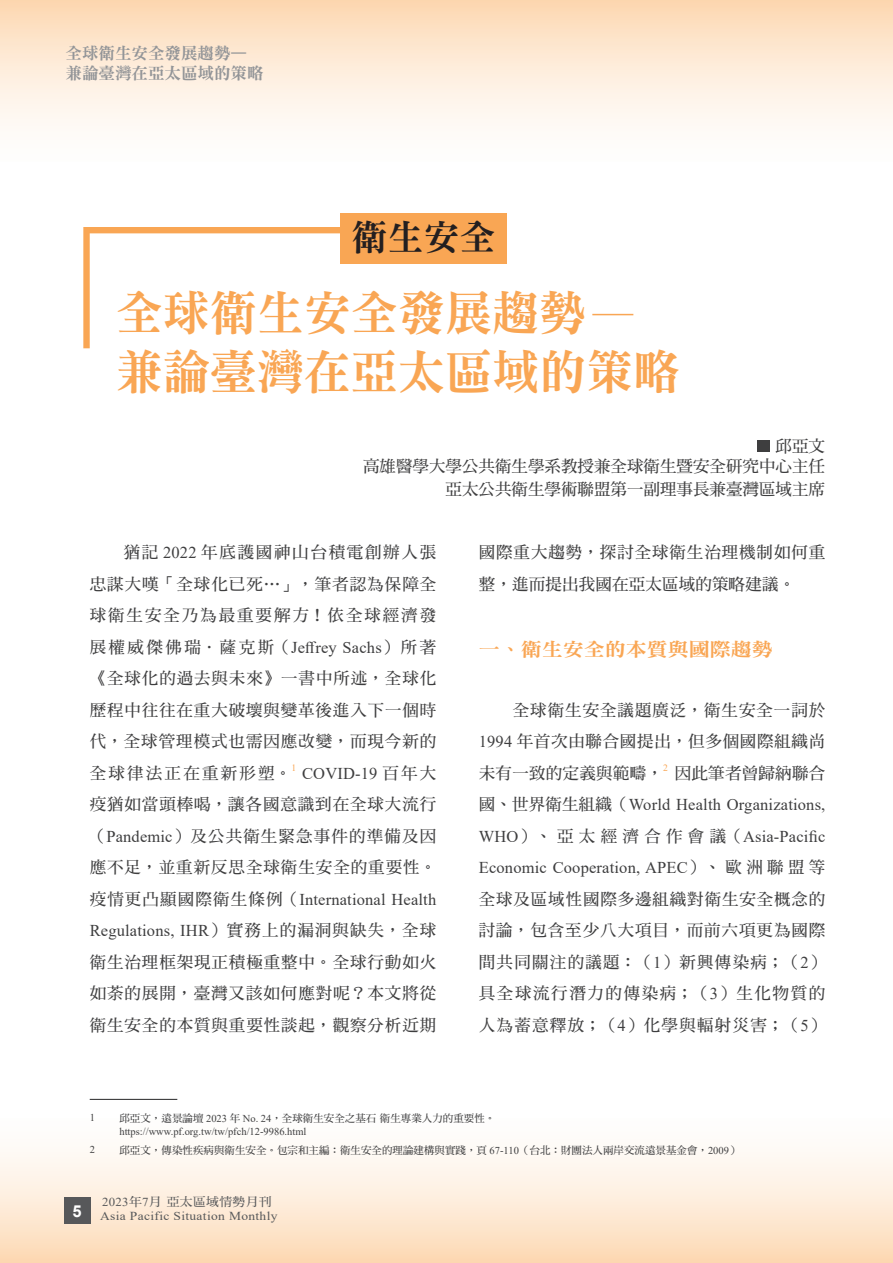
<style>
.page{position:relative;width:893px;height:1263px;background:#fff}
.page>*{position:absolute;margin:0;border:0;box-sizing:border-box;transform-origin:0 0}
.t1{font:48px/58.5px "DF Ming Std W9";color:#f9a654}
.t2{font:36px "DF Ming Std W9";color:#231f20}
.t3{font:18.9px "DF Ming Std W9";color:#f9a654;scale:1.11 1}
.t4{font:16.5px/31.5px "DF Ming Std W7";letter-spacing:.055em;color:#3e3e3f;text-align:justify}
.t5{font:16.5px/31.5px "Times New Roman";letter-spacing:.01em;color:#3e3e3f}
.t6{font:16.5px/23.1px "DF Ming Std W7";color:#3e3e3f;text-align:right}
.t7{font:16.5px/19.8px "DF Ming Std W9";color:#939598}
.t8{font:16.5px "DF Ming Std W7";letter-spacing:.015em;color:#3e3e3f}
.t9{font:700 16.5px "Arial";color:#fff}
.t10{font:12.15px "Times New Roman";letter-spacing:.025em;color:#57585a;scale:1.11 1}
.t11{font:12.15px "DF Ming Std W7";letter-spacing:.025em;color:#57585a;scale:1.06 1}
.t12{font:10.5px "DF Ming Std W7";color:#3e3e3f}
.t13{font:10.5px "Times New Roman";color:#3e3e3f}
.t14{font:9.6px "Times New Roman";color:#f9a654}
.s1{font-family:"Times New Roman"}
.s2{font-family:"DF Ming Std W7"}
</style>
<div class="page">
<div style="left:0;top:1119px;width:893px;height:144px;background:linear-gradient(to bottom,#feffff,#fddbb8)"></div>
<div style="left:0;top:0;width:893px;height:161px;background:linear-gradient(to bottom,#fddab6,#feffff)"></div>
<div style="left:64px;top:1197px;width:27px;height:26px;background:#57585a"></div>
<div style="left:757px;top:440px;width:12px;height:12px;background:#3e3e3f"></div>
<hr style="left:592px;top:314px;width:41px;height:1px;background:#f9a654">
<svg style="left:83px;top:227px;width:423px;height:121px"></svg>
<div style="left:340px;top:213px;width:166px;height:50px;background:#f9a654"></div>
<hr style="left:90px;top:1099px;width:87px;height:1px;background:#3e3e3f">
<p class="t7" style="left:66px;top:43px;width:199px">全球衛生安全發展趨勢—兼論臺灣在亞太區域的策略</p>
<h2 class="t2" style="left:351px;top:218px;width:145px">衛生安全</h2>
<h1 class="t1" style="left:116px;top:283px;width:566px">全球衛生安全發展趨勢<br>兼論臺灣在亞太區域的策略</h1>
<p class="t4" style="left:776px;top:430px;width:51px">邱亞文</p>
<p class="t6" style="left:363px;top:455px;width:463px">高雄醫學大學公共衛生學系教授兼全球衛生暨安全研究中心主任亞太公共衛生學術聯盟第一副理事長兼臺灣區域主席</p>
<p class="t4" style="left:90px;top:536px;width:348px;text-indent:34px">猶記 <span class="s1">2022</span> 年底護國神山台積電創辦人張忠謀大嘆「全球化已死⋯」，筆者認為保障全球衛生安全乃為最重要解方！依全球經濟發展權威傑佛瑞．薩克斯（<span class="s1">Jeffrey Sachs</span>）所著《全球化的過去與未來》一書中所述，全球化歷程中往往在重大破壞與變革後進入下一個時代，全球管理模式也需因應改變，而現今新的全球律法正在重新形塑。</p>
<p class="t14" style="left:292px;top:761px;width:6px">1</p>
<p class="t5" style="left:302px;top:757px;width:136px">COVID-19 <span class="s2">百年大</span></p>
<p class="t4" style="left:90px;top:788px;width:348px">疫猶如當頭棒喝，讓各國意識到在全球大流行（<span class="s1">Pandemic</span>）及公共衛生緊急事件的準備及因應不足，並重新反思全球衛生安全的重要性。</p>
<p class="t5" style="left:90px;top:883px;width:348px"><span class="s2">疫情更凸顯國際衛生條例（</span>International Health<br>Regulations, IHR<span class="s2">）實務上的漏洞與缺失，全球</span></p>
<p class="t4" style="left:90px;top:946px;width:348px">衛生治理框架現正積極重整中。全球行動如火如荼的展開，臺灣又該如何應對呢？本文將從衛生安全的本質與重要性談起，觀察分析近期</p>
<p class="t4" style="left:479px;top:536px;width:348px">國際重大趨勢，探討全球衛生治理機制如何重整，進而提出我國在亞太區域的策略建議。</p>
<p class="t3" style="left:479px;top:639px;width:266px">一、衛生安全的本質與國際趨勢</p>
<p class="t4" style="left:479px;top:694px;width:348px;text-indent:34px">全球衛生安全議題廣泛，衛生安全一詞於<span class="s1">1994</span> 年首次由聯合國提出，但多個國際組織尚未有一致的定義與範疇，</p>
<p class="t14" style="left:663px;top:761px;width:6px">2</p>
<p class="t8" style="left:675px;top:764px;width:152px">因此筆者曾歸納聯合</p>
<p class="t5" style="left:479px;top:788px;width:348px;text-align:justify"><span class="s2">國、世界衛生組織（</span>World Health Organizations, WHO<span class="s2">）、亞太經濟合作會議（</span>Asia-Pacific Economic Cooperation, APEC<span class="s2">）、歐洲聯盟等</span></p>
<p class="t4" style="left:479px;top:883px;width:348px">全球及區域性國際多邊組織對衛生安全概念的討論，包含至少八大項目，而前六項更為國際間共同關注的議題：（<span class="s1">1</span>）新興傳染病；（<span class="s1">2</span>）具全球流行潛力的傳染病；（<span class="s1">3</span>）生化物質的人為蓄意釋放；（<span class="s1">4</span>）化學與輻射災害；（<span class="s1">5</span>）</p>
<p class="t13" style="left:90px;top:1110px;width:7px">1</p>
<p class="t12" style="left:119px;top:1112px;width:377px">邱亞文，遠景論壇 <span class="s1">2023</span> 年 <span class="s1">No. 24</span>，全球衛生安全之基石 衛生專業人力的重要性。</p>
<p class="t13" style="left:119px;top:1124px;width:188px">https://www.pf.org.tw/tw/pfch/12-9986.html</p>
<p class="t13" style="left:90px;top:1142px;width:7px">2</p>
<p class="t12" style="left:119px;top:1144px;width:621px">邱亞文，傳染性疾病與衛生安全。包宗和主編：衛生安全的理論建構與實踐，頁 <span class="s1">67-110</span>（台北：財團法人兩岸交流遠景基金會，<span class="s1">2009</span>）</p>
<p class="t9" style="left:73px;top:1199px;width:11px">5</p>
<p class="t11" style="left:102px;top:1195px;width:162px"><span class="s1">2023</span>年<span class="s1">7</span>月亞太區域情勢月刊</p>
<p class="t10" style="left:100px;top:1207px;width:161px">Asia Pacific Situation Monthly</p>
</div>
